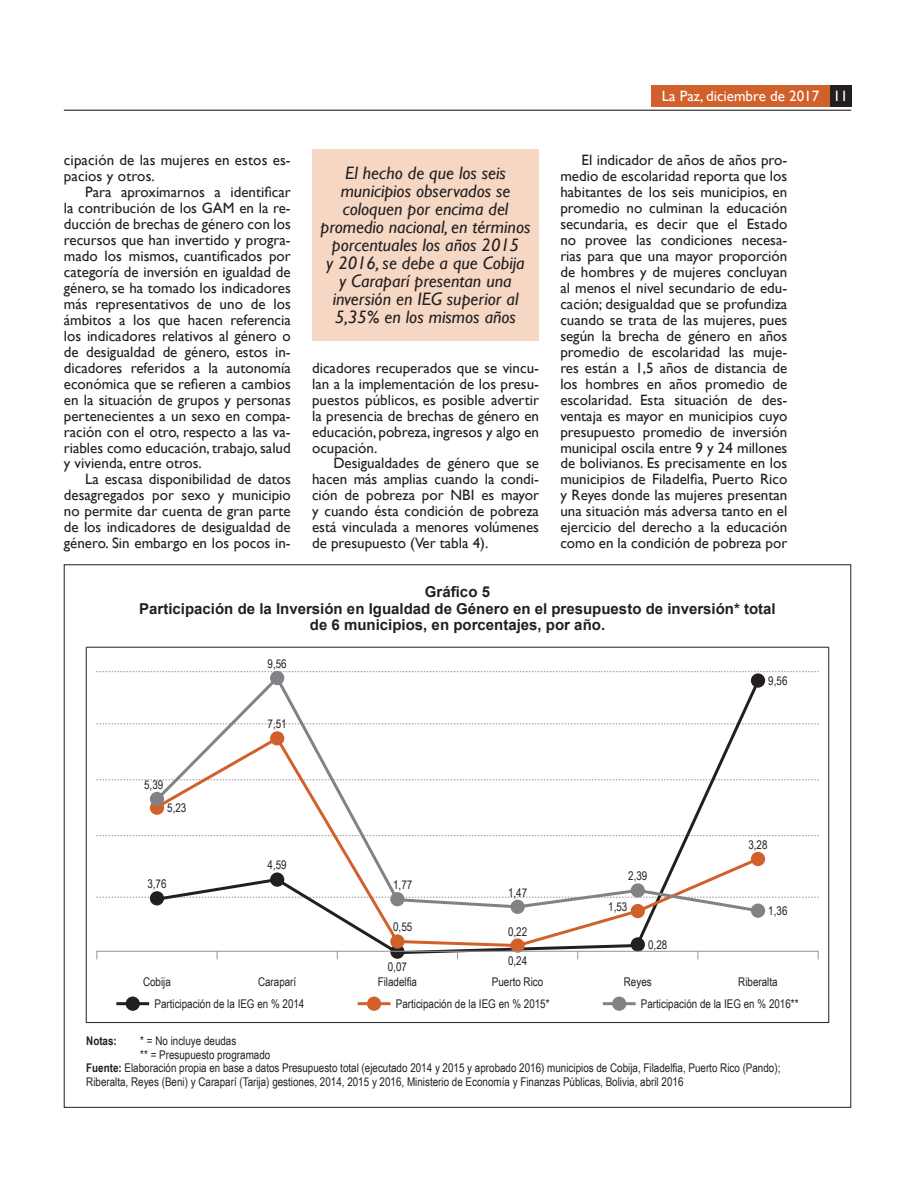
<style>
.page{position:relative;width:915px;height:1191px;background:#fff}
.page>*{position:absolute;margin:0;border:0;box-sizing:border-box;transform-origin:0 0}
.t1{font:italic 18px/18px "Gill Sans";color:#231f20;text-align:center}
.t2{font:15px/16px "Gill Sans";color:#231f20;text-align:justify}
.t3{font:700 15px/16.5px "Arial";color:#231f20;text-align:center}
.t4{font:15px "Gill Sans";color:#fff}
.t5{font:12px "Arial Narrow";color:#231f20}
.t6{font:700 12px "Arial Narrow";color:#231f20}
.s1{font-weight:700}
</style>
<div class="page">
<div style="left:829px;top:85px;width:21px;height:21px;background:#231f20"></div>
<div style="left:651px;top:85px;width:178px;height:21px;background:#d2602b"></div>
<hr style="left:64px;top:110px;width:786px;height:1px;background:#231f20">
<div style="left:312px;top:149px;width:227px;height:192px;background:#f6d7c4"></div>
<hr style="left:86px;top:647px;width:742px;height:1px;background:#231f20">
<hr style="left:86px;top:647px;width:1px;height:375px;background:#231f20">
<hr style="left:828px;top:647px;width:1px;height:375px;background:#231f20">
<hr style="left:86px;top:1022px;width:742px;height:1px;background:#231f20">
<svg style="left:96px;top:896px;width:722px;height:1px"></svg>
<svg style="left:96px;top:835px;width:722px;height:1px"></svg>
<svg style="left:96px;top:779px;width:722px;height:1px"></svg>
<svg style="left:96px;top:723px;width:722px;height:1px"></svg>
<svg style="left:96px;top:671px;width:722px;height:1px"></svg>
<svg style="left:153px;top:685px;width:609px;height:270px"></svg>
<svg style="left:390px;top:944px;width:14px;height:14px"></svg>
<div style="left:630px;top:937px;width:14px;height:14px;background:#231f20;border-radius:50%"></div>
<div style="left:750px;top:673px;width:14px;height:14px;background:#231f20;border-radius:50%"></div>
<svg style="left:510px;top:938px;width:14px;height:14px"></svg>
<div style="left:750px;top:852px;width:14px;height:14px;background:#d2602b;border-radius:50%"></div>
<div style="left:270px;top:671px;width:14px;height:14px;background:#808285;border-radius:50%"></div>
<div style="left:750px;top:903px;width:14px;height:14px;background:#808285;border-radius:50%"></div>
<div style="left:126px;top:996px;width:14px;height:14px;background:#231f20;border-radius:50%"></div>
<hr style="left:116px;top:1002px;width:33px;height:3px;background:#231f20">
<div style="left:367px;top:996px;width:14px;height:14px;background:#d2602b;border-radius:50%"></div>
<hr style="left:357px;top:1002px;width:33px;height:3px;background:#d2602b">
<div style="left:612px;top:996px;width:14px;height:14px;background:#808285;border-radius:50%"></div>
<hr style="left:602px;top:1002px;width:33px;height:3px;background:#808285">
<hr style="left:96px;top:951px;width:722px;height:1px;background:#939598">
<svg style="left:153px;top:914px;width:608px;height:34px"></svg>
<svg style="left:151px;top:673px;width:610px;height:241px"></svg>
<p class="t2" style="left:64px;top:152px;width:228px">cipación de las mujeres en estos es&shy;pacios y otros.</p>
<p class="t2" style="left:64px;top:184px;width:228px;text-indent:21px">Para aproximarnos a identificar la contribución de los GAM en la re&shy;ducción de brechas de género con los recursos que han invertido y progra&shy;mado los mismos, cuantificados por categoría de inversión en igualdad de género, se ha tomado los indicadores más representativos de uno de los ámbitos a los que hacen referencia los indicadores relativos al género o de desigualdad de género, estos in&shy;dicadores referidos a la autonomía económica que se refieren a cambios en la situación de grupos y personas pertenecientes a un sexo en compa&shy;ración con el otro, respecto a las va&shy;riables como educación, trabajo, salud y vivienda, entre otros.</p>
<p class="t2" style="left:64px;top:471px;width:228px;text-indent:21px">La escasa disponibilidad de datos desagregados por sexo y municipio no permite dar cuenta de gran parte de los indicadores de desigualdad de género. Sin embargo en los pocos in-</p>
<p class="t1" style="left:320px;top:164px;width:211px">El hecho de que los seis municipios observados se coloquen por encima del promedio nacional, en términos porcentuales los años 2015<br>y 2016, se debe a que Cobija<br>y Caraparí presentan una inversión en IEG superior al<br>5,35% en los mismos años</p>
<p class="t2" style="left:312px;top:360px;width:228px">dicadores recuperados que se vincu&shy;lan a la implementación de los presu&shy;puestos públicos, es posible advertir la presencia de brechas de género en educación, pobreza, ingresos y algo en ocupación.</p>
<p class="t2" style="left:312px;top:456px;width:228px;text-indent:21px">Desigualdades de género que se hacen más amplias cuando la condi&shy;ción de pobreza por NBI es mayor y cuando ésta condición de pobreza está vinculada a menores volúmenes de presupuesto (Ver tabla 4).</p>
<p class="t4" style="left:661px;top:87px;width:188px">La Paz, diciembre de 2017 11</p>
<p class="t2" style="left:560px;top:152px;width:228px;text-indent:21px">El indicador de años de años pro&shy;medio de escolaridad reporta que los habitantes de los seis municipios, en promedio no culminan la educación secundaria, es decir que el Estado no provee las condiciones necesa&shy;rias para que una mayor proporción de hombres y de mujeres concluyan al menos el nivel secundario de edu&shy;cación; desigualdad que se profundiza cuando se trata de las mujeres, pues según la brecha de género en años promedio de escolaridad las muje&shy;res están a 1,5 años de distancia de los hombres en años promedio de escolaridad. Esta situación de des&shy;ventaja es mayor en municipios cuyo presupuesto promedio de inversión municipal oscila entre 9 y 24 millones de bolivianos. Es precisamente en los municipios de Filadelfia, Puerto Rico y Reyes donde las mujeres presentan una situación más adversa tanto en el ejercicio del derecho a la educación como en la condición de pobreza por</p>
<p class="t3" style="left:139px;top:584px;width:638px">Gráfico 5<br>Participación de la Inversión en Igualdad de Género en el presupuesto de inversión* total de 6 municipios, en porcentajes, por año.</p>
<p class="t5" style="left:144px;top:775px;width:21px">5,39</p>
<p class="t5" style="left:167px;top:799px;width:21px">5,23</p>
<p class="t5" style="left:147px;top:875px;width:21px">3,76</p>
<p class="t5" style="left:267px;top:654px;width:21px">9,56</p>
<p class="t5" style="left:267px;top:715px;width:21px">7,51</p>
<p class="t5" style="left:267px;top:856px;width:21px">4,59</p>
<p class="t5" style="left:393px;top:875px;width:21px">1,77</p>
<p class="t5" style="left:393px;top:918px;width:21px">0,55</p>
<p class="t5" style="left:387px;top:957px;width:21px">0,07</p>
<p class="t5" style="left:508px;top:883px;width:21px">1,47</p>
<p class="t5" style="left:508px;top:922px;width:21px">0,22</p>
<p class="t5" style="left:508px;top:952px;width:21px">0,24</p>
<p class="t5" style="left:628px;top:867px;width:21px">2,39</p>
<p class="t5" style="left:608px;top:898px;width:21px">1,53</p>
<p class="t5" style="left:648px;top:935px;width:21px">0,28</p>
<p class="t5" style="left:768px;top:672px;width:21px">9,56</p>
<p class="t5" style="left:748px;top:835px;width:21px">3,28</p>
<p class="t5" style="left:768px;top:902px;width:21px">1,36</p>
<p class="t5" style="left:143px;top:973px;width:29px">Cobija</p>
<p class="t5" style="left:258px;top:973px;width:40px">Caraparí</p>
<p class="t5" style="left:377px;top:973px;width:41px">Filadelfia</p>
<p class="t5" style="left:491px;top:973px;width:53px">Puerto Rico</p>
<p class="t5" style="left:623px;top:973px;width:29px">Reyes</p>
<p class="t5" style="left:738px;top:973px;width:41px">Riberalta</p>
<p class="t5" style="left:154px;top:995px;width:151px">Participación de la IEG en % 2014</p>
<p class="t5" style="left:395px;top:995px;width:155px">Participación de la IEG en % 2015*</p>
<p class="t5" style="left:640px;top:995px;width:159px">Participación de la IEG en % 2016**</p>
<p class="t6" style="left:86px;top:1031px;width:32px">Notas:</p>
<p class="t5" style="left:140px;top:1032px;width:97px">* = No incluye deudas</p>
<p class="t5" style="left:140px;top:1045px;width:131px">** = Presupuesto programado</p>
<p class="t5" style="left:86px;top:1059px;width:695px"><span class="s1">Fuente:</span> Elaboración propia en base a datos Presupuesto total (ejecutado 2014 y 2015 y aprobado 2016) municipios de Cobija, Filadelfia, Puerto Rico (Pando);</p>
<p class="t5" style="left:86px;top:1072px;width:598px">Riberalta, Reyes (Beni) y Caraparí (Tarija) gestiones, 2014, 2015 y 2016, Ministerio de Economía y Finanzas Públicas, Bolivia, abril 2016</p>
</div>
